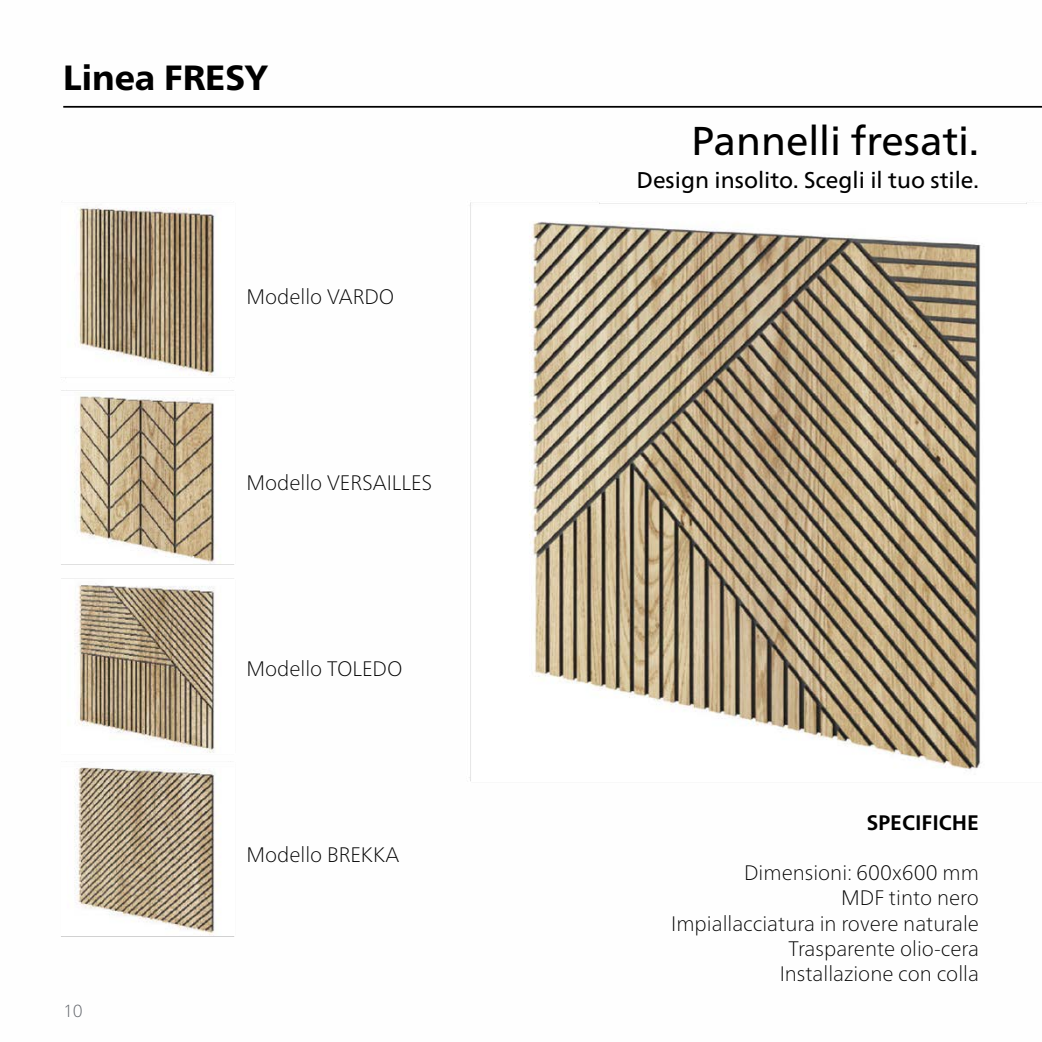
<style>
.page{position:relative;width:1042px;height:1042px;background:#fff}
.page>*{position:absolute;margin:0;border:0;box-sizing:border-box;transform-origin:0 0}
.t1{font:40.25px "Frutiger Neue LTW1 G";color:#000}
.t2{font:800 35px "Frutiger Neue LTW1 G";color:#000}
.t3{font:22.75px "Frutiger Neue LTW1 G";color:#000}
.t4{font:100 21px/25.2px "Frutiger Neue LTW1 G";color:#000;text-align:right}
.t5{font:700 21px "Frutiger Neue LTW1 G";color:#000}
.t6{font:100 17.5px "Frutiger Neue LTW1 G";color:#61646a}
</style>
<div class="page">
<img style="left:61px;top:105px;width:981px;height:832px">
<hr style="left:63px;top:106px;width:979px;height:2px;background:#000">
<h2 class="t2" style="left:63px;top:57px;width:207px">Linea FRESY</h2>
<p class="t4" style="left:246px;top:284px;width:149px">Modello VARDO</p>
<p class="t4" style="left:246px;top:470px;width:187px">Modello VERSAILLES</p>
<p class="t4" style="left:246px;top:656px;width:158px">Modello TOLEDO</p>
<p class="t6" style="left:63px;top:1000px;width:21px">10</p>
<p class="t4" style="left:246px;top:842px;width:154px">Modello BREKKA</p>
<h1 class="t1" style="left:691px;top:117px;width:289px">Pannelli fresati.</h1>
<p class="t3" style="left:636px;top:166px;width:344px">Design insolito. Scegli il tuo stile.</p>
<p class="t5" style="left:867px;top:810px;width:114px">SPECIFICHE</p>
<p class="t4" style="left:671px;top:860px;width:309px">Dimensioni: 600x600 mm<br>MDF tinto nero<br>Impiallacciatura in rovere naturale<br>Trasparente olio-cera<br>Installazione con colla</p>
</div>
